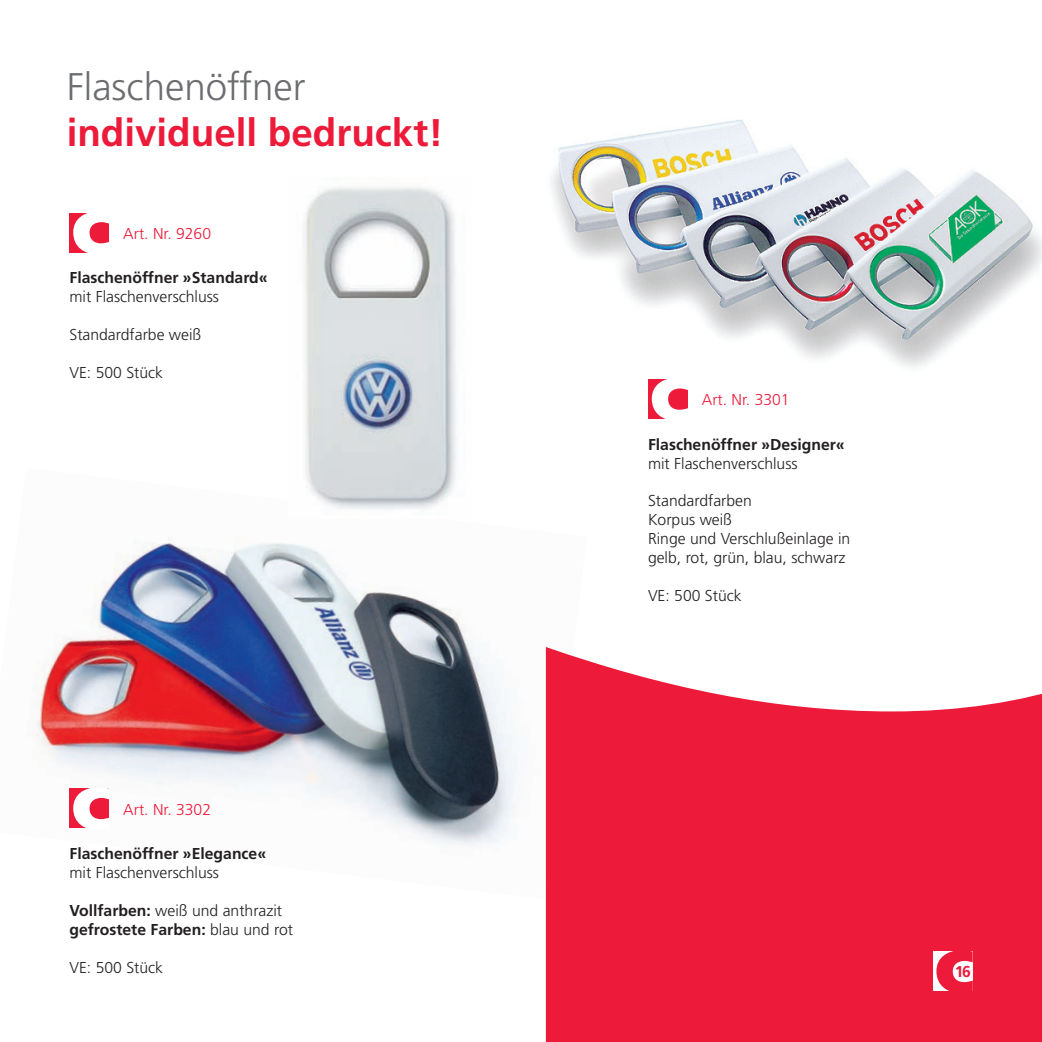
<style>
.page{position:relative;width:1042px;height:1042px;background:#fff}
.page>*{position:absolute;margin:0;border:0;box-sizing:border-box;transform-origin:0 0}
.t1{font:700 38.5px "Frutiger";color:#ed1a3a}
.t2{font:300 38.5px "Frutiger";color:#6c6d70}
.t3{font:300 15.75px/18.9px "Frutiger";color:#231f20}
.t4{font:700 15.75px/18.9px "Frutiger";color:#231f20}
.t5{font:300 15.75px "Frutiger";color:#ed1a3a}
.t6{font:700 15.75px "Frutiger";color:#ed1a3a}
.s1{font-weight:300}
</style>
<div class="page">
<img style="left:35px;top:538px;width:511px;height:361px">
<svg style="left:546px;top:647px;width:496px;height:395px;background:#ef3551"></svg>
<img style="left:551px;top:119px;width:491px;height:248px">
<div style="left:648px;top:379px;width:40px;height:40px;background:#ed1a3a"></div>
<svg style="left:652px;top:379px;width:36px;height:40px"></svg>
<img style="left:304px;top:187px;width:152px;height:323px">
<div style="left:69px;top:213px;width:40px;height:40px;background:#ed1a3a"></div>
<svg style="left:73px;top:213px;width:36px;height:40px"></svg>
<div style="left:69px;top:788px;width:40px;height:40px;background:#ed1a3a"></div>
<svg style="left:73px;top:788px;width:36px;height:40px"></svg>
<div style="left:932px;top:951px;width:40px;height:40px;background:#fff"></div>
<svg style="left:936px;top:951px;width:36px;height:40px"></svg>
<h1 class="t2" style="left:67px;top:65px;width:240px">Flaschenöffner</h1>
<h1 class="t1" style="left:67px;top:110px;width:378px">individuell bedruckt!</h1>
<p class="t5" style="left:123px;top:224px;width:89px">Art. Nr. 9260</p>
<p class="t4" style="left:69px;top:268px;width:200px">Flaschenöffner »Standard«</p>
<p class="t3" style="left:69px;top:287px;width:151px">mit Flaschenverschluss</p>
<p class="t3" style="left:69px;top:325px;width:133px">Standardfarbe weiß</p>
<p class="t3" style="left:69px;top:363px;width:95px">VE: 500 Stück</p>
<p class="t5" style="left:123px;top:800px;width:89px">Art. Nr. 3302</p>
<p class="t4" style="left:69px;top:844px;width:198px">Flaschenöffner »Elegance«</p>
<p class="t3" style="left:69px;top:863px;width:151px">mit Flaschenverschluss</p>
<p class="t4" style="left:69px;top:901px;width:225px">Vollfarben: <span class="s1">weiß und anthrazit </span>gefrostete Farben: <span class="s1">blau und rot</span></p>
<p class="t3" style="left:69px;top:957px;width:95px">VE: 500 Stück</p>
<p class="t5" style="left:702px;top:391px;width:89px">Art. Nr. 3301</p>
<p class="t4" style="left:648px;top:435px;width:198px">Flaschenöffner »Designer«</p>
<p class="t3" style="left:648px;top:454px;width:151px">mit Flaschenverschluss</p>
<p class="t3" style="left:648px;top:491px;width:204px">Standardfarben<br>Korpus weiß<br>Ringe und Verschlußeinlage in gelb, rot, grün, blau, schwarz</p>
<p class="t3" style="left:648px;top:586px;width:95px">VE: 500 Stück</p>
<p class="t6" style="left:955px;top:962px;width:18px">16</p>
</div>
